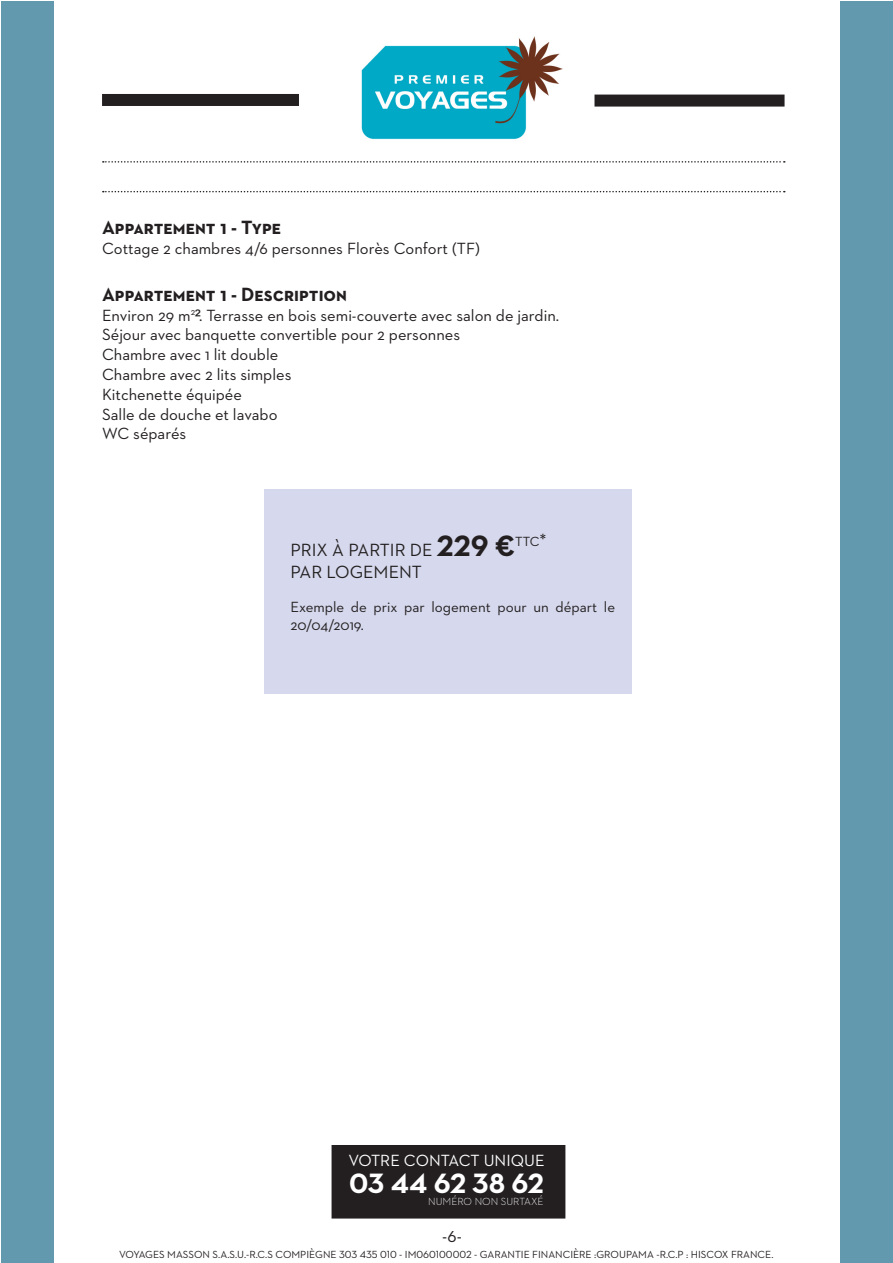
<style>
.page{position:relative;width:893px;height:1263px;background:#fff}
.page>*{position:absolute;margin:0;border:0;box-sizing:border-box;transform-origin:0 0}
.t1{font:700 28.5px "Neutraface 2 Text";letter-spacing:-.01em;color:#fff}
.t2{font:700 19.5px "Neutraface 2 Text";color:#231f20}
.t3{font:18px "Neutraface 2 Text";color:#231f20}
.t4{font:16.5px "Neutraface 2 Text";color:#231f20}
.t5{font:16.5px "Neutraface 2 Text";color:#fff}
.t6{font:15px/18px "Neutraface 2 Text";color:#231f20}
.t7{font:13.5px "Neutraface 2 Text";color:#231f20}
.t8{font:10.5px "Neutraface 2 Text";color:#231f20}
.t9{font:300 10.5px "Neutraface 2 Text";color:#fff}
.s1{font-weight:700;font-size:30px}
.s2{font-size:18px}
</style>
<div class="page">
<svg style="left:103px;top:161px;width:682px;height:2px"></svg>
<svg style="left:103px;top:191px;width:682px;height:1px"></svg>
<div style="left:102px;top:94px;width:197px;height:12px;background:#231f20"></div>
<div style="left:594px;top:95px;width:190px;height:12px;background:#231f20"></div>
<div style="left:1px;top:1px;width:52px;height:1262px;background:#6399ae"></div>
<div style="left:840px;top:1px;width:52px;height:1262px;background:#6399ae"></div>
<img style="left:361px;top:36px;width:202px;height:104px">
<div style="left:332px;top:1146px;width:233px;height:72px;background:#231f20"></div>
<div style="left:332px;top:1145px;width:233px;height:73px;border:2px solid #231f20"></div>
<div style="left:265px;top:489px;width:367px;height:204px;background:#d6d9ed"></div>
<p class="t2" style="left:102px;top:215px;width:181px">Appartement 1 - Type</p>
<p class="t4" style="left:102px;top:238px;width:379px">Cottage 2 chambres 4/6 personnes Florès Confort (TF)</p>
<p class="t2" style="left:102px;top:282px;width:247px">Appartement 1 - Description</p>
<p class="t4" style="left:102px;top:305px;width:459px">Environ 29 m<sup>2</sup>². Terrasse en bois semi-couverte avec salon de jardin.</p>
<p class="t4" style="left:102px;top:324px;width:360px">Séjour avec banquette convertible pour 2 personnes</p>
<p class="t4" style="left:102px;top:344px;width:178px">Chambre avec 1 lit double</p>
<p class="t4" style="left:102px;top:364px;width:191px">Chambre avec 2 lits simples</p>
<p class="t4" style="left:102px;top:384px;width:141px">Kitchenette équipée</p>
<p class="t4" style="left:102px;top:404px;width:177px">Salle de douche et lavabo</p>
<p class="t4" style="left:102px;top:423px;width:86px">WC séparés</p>
<p class="t3" style="left:290px;top:539px;width:226px">PRIX À PARTIR DE <span class="s1">229 €</span></p>
<p class="t7" style="left:515px;top:533px;width:33px">TTC<span class="s2">*</span></p>
<p class="t3" style="left:290px;top:560px;width:133px">PAR LOGEMENT</p>
<p class="t6" style="left:290px;top:598px;width:326px">Exemple de prix par logement pour un départ le<br>20/04/2019.</p>
<p class="t5" style="left:348px;top:1150px;width:198px">VOTRE CONTACT UNIQUE</p>
<h1 class="t1" style="left:349px;top:1164px;width:196px">03 44 62 38 62</h1>
<p class="t9" style="left:428px;top:1195px;width:117px">NUMÉRO NON SURTAXÉ</p>
<p class="t3" style="left:442px;top:1224px;width:21px">-6-</p>
<p class="t8" style="left:119px;top:1248px;width:656px">VOYAGES MASSON S.A.S.U.-R.C.S COMPIÈGNE 303 435 010 - IM060100002 - GARANTIE FINANCIÈRE :GROUPAMA -R.C.P : HISCOX FRANCE.</p>
</div>
